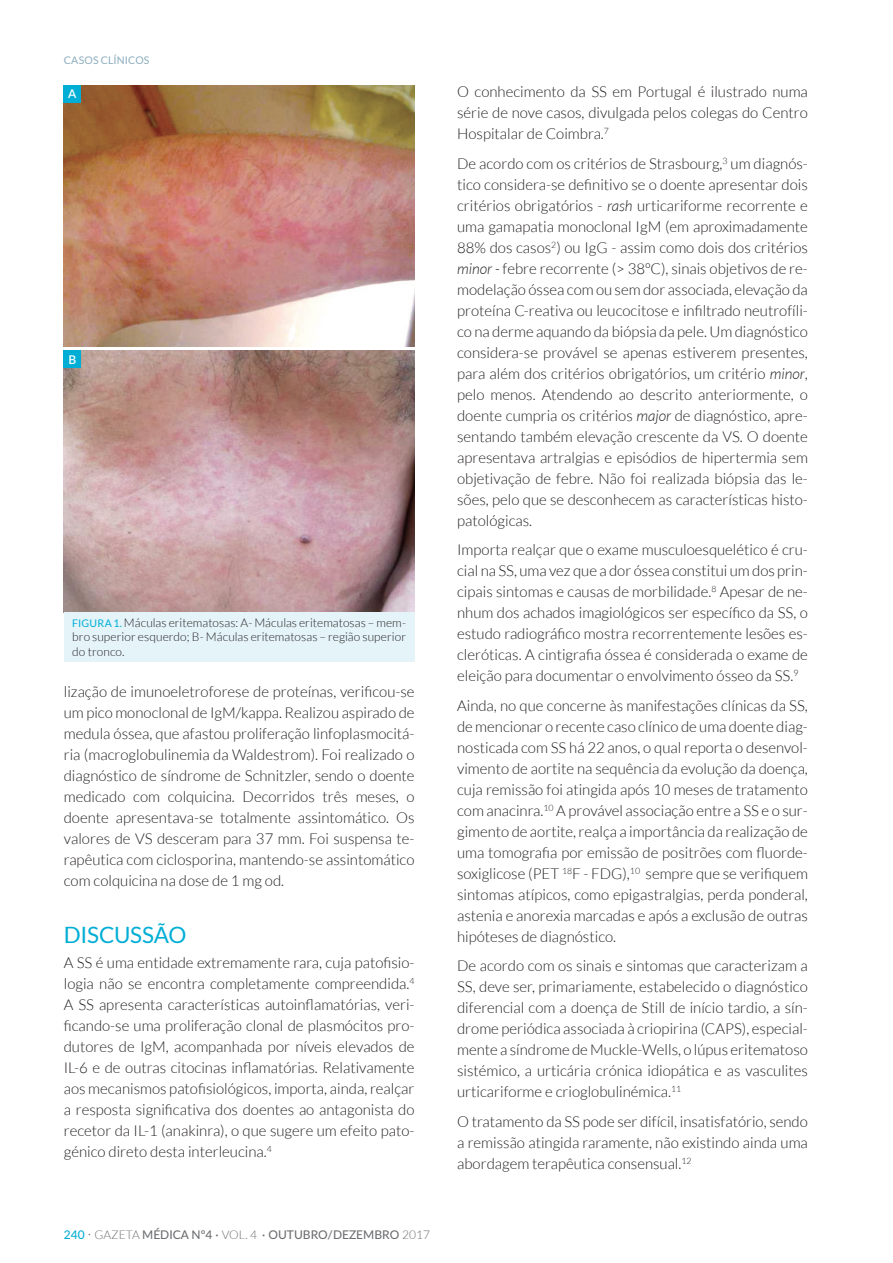
<style>
.page{position:relative;width:893px;height:1263px;background:#fff}
.page>*{position:absolute;margin:0;border:0;box-sizing:border-box;transform-origin:0 0}
.t1{font:22.5px "Lato";letter-spacing:-.01em;color:#00aed5}
.t2{font:300 15px/21px "Lato";color:#231f20;text-align:justify}
.t3{font:300 12px/14.4px "Lato";letter-spacing:.005em;color:#231f20;text-align:justify}
.t4{font:500 12px "Lato";color:#6c6d70}
.t5{font:600 12px "Lato";color:#fff}
.t6{font:10.5px "Lato";letter-spacing:.015em;color:#8aacbc}
.s1{font-weight:400;font-size:10.5px;color:#00aed5}
.s2{color:#00aed5}
.s3{font-weight:300;font-size:15px}
.s4{font-weight:300}
.s5{font-style:italic}
</style>
<div class="page">
<img style="left:64px;top:350px;width:351px;height:262px">
<div style="left:64px;top:612px;width:351px;height:49px;background:#e4f4f9"></div>
<img style="left:64px;top:85px;width:351px;height:262px">
<div style="left:64px;top:350px;width:17px;height:17px;background:#00aed5"></div>
<div style="left:64px;top:85px;width:17px;height:17px;background:#00aed5"></div>
<p class="t6" style="left:64px;top:54px;width:87px">CASOS CLÍNICOS</p>
<p class="t5" style="left:68px;top:85px;width:10px">A</p>
<p class="t5" style="left:68px;top:351px;width:10px">AB</p>
<p class="t3" style="left:72px;top:616px;width:335px"><span class="s1">FIGURA 1.</span> Máculas eritematosas: A- Máculas eritematosas – mem&shy;bro superior esquerdo; B- Máculas eritematosas – região superior do tronco.</p>
<p class="t2" style="left:64px;top:681px;width:352px">lização de imunoeletroforese de proteínas, verificou-se um pico monoclonal de IgM/kappa. Realizou aspirado de medula óssea, que afastou proliferação linfoplasmocitá&shy;ria (macroglobulinemia da Waldestrom). Foi realizado o diagnóstico de síndrome de Schnitzler, sendo o doente medicado com colquicina. Decorridos três meses, o doente apresentava-se totalmente assintomático. Os valores de VS desceram para 37 mm. Foi suspensa te&shy;rapêutica com ciclosporina, mantendo-se assintomático com colquicina na dose de 1 mg od.</p>
<h1 class="t1" style="left:64px;top:922px;width:124px">DISCUSSÃO</h1>
<p class="t2" style="left:64px;top:952px;width:352px">A SS é uma entidade extremamente rara, cuja patofisio&shy;logia não se encontra completamente compreendida.<sup>4<br></sup>A SS apresenta características autoinflamatórias, veri&shy;ficando-se uma proliferação clonal de plasmócitos pro&shy;dutores de IgM, acompanhada por níveis elevados de IL-6 e de outras citocinas inflamatórias. Relativamente aos mecanismos patofisiológicos, importa, ainda, realçar a resposta significativa dos doentes ao antagonista do recetor da IL-1 (anakinra), o que sugere um efeito pato&shy;génico direto desta interleucina.<sup>4</sup></p>
<p class="t4" style="left:64px;top:1226px;width:368px"><span class="s2">240</span> <span class="s3">·</span> <span class="s4">GAZETA</span> MÉDICA Nº4 · <span class="s4">VOL. 4</span> · OUTUBRO/DEZEMBRO <span class="s4">2017</span></p>
<p class="t2" style="left:457px;top:81px;width:352px">O conhecimento da SS em Portugal é ilustrado numa série de nove casos, divulgada pelos colegas do Centro Hospitalar de Coimbra.<sup>7</sup></p>
<p class="t2" style="left:457px;top:153px;width:352px">De acordo com os critérios de Strasbourg,<sup>3</sup> um diagnós&shy;tico considera-se definitivo se o doente apresentar dois critérios obrigatórios - <span class="s5">rash</span> urticariforme recorrente e uma gamapatia monoclonal IgM (em aproximadamente 88% dos casos<sup>2</sup>) ou IgG - assim como dois dos critérios <span class="s5">minor -</span> febre recorrente (&gt; 38ºC), sinais objetivos de re&shy;modelação óssea com ou sem dor associada, elevação da proteína C-reativa ou leucocitose e infiltrado neutrofíli&shy;co na derme aquando da biópsia da pele. Um diagnóstico considera-se provável se apenas estiverem presentes, para além dos critérios obrigatórios, um critério <span class="s5">minor</span>, pelo menos. Atendendo ao descrito anteriormente, o doente cumpria os critérios <span class="s5">major</span> de diagnóstico, apre&shy;sentando também elevação crescente da VS. O doente apresentava artralgias e episódios de hipertermia sem objetivação de febre. Não foi realizada biópsia das le&shy;sões, pelo que se desconhecem as características histo&shy;patológicas.</p>
<p class="t2" style="left:457px;top:539px;width:352px">Importa realçar que o exame musculoesquelético é cru&shy;cial na SS, uma vez que a dor óssea constitui um dos prin&shy;cipais sintomas e causas de morbilidade.<sup>8</sup> Apesar de ne&shy;nhum dos achados imagiológicos ser específico da SS, o estudo radiográfico mostra recorrentemente lesões es&shy;cleróticas. A cintigrafia óssea é considerada o exame de eleição para documentar o envolvimento ósseo da SS.<sup>9</sup></p>
<p class="t2" style="left:457px;top:695px;width:352px">Ainda, no que concerne às manifestações clínicas da SS, de mencionar o recente caso clínico de uma doente diag&shy;nosticada com SS há 22 anos, o qual reporta o desenvol&shy;vimento de aortite na sequência da evolução da doença, cuja remissão foi atingida após 10 meses de tratamento com anacinra.<sup>10</sup> A provável associação entre a SS e o sur&shy;gimento de aortite, realça a importância da realização de uma tomografia por emissão de positrões com fluorde&shy;soxiglicose (PET <sup>18</sup>F - FDG),<sup>10</sup> sempre que se verifiquem sintomas atípicos, como epigastralgias, perda ponderal, astenia e anorexia marcadas e após a exclusão de outras hipóteses de diagnóstico.</p>
<p class="t2" style="left:457px;top:955px;width:352px">De acordo com os sinais e sintomas que caracterizam a SS, deve ser, primariamente, estabelecido o diagnóstico diferencial com a doença de Still de início tardio, a sín&shy;drome periódica associada à criopirina (CAPS), especial&shy;mente a síndrome de Muckle-Wells, o lúpus eritematoso sistémico, a urticária crónica idiopática e as vasculites urticariforme e crioglobulinémica.<sup>11</sup></p>
<p class="t2" style="left:457px;top:1111px;width:352px">O tratamento da SS pode ser difícil, insatisfatório, sendo a remissão atingida raramente, não existindo ainda uma abordagem terapêutica consensual.<sup>12</sup></p>
</div>
